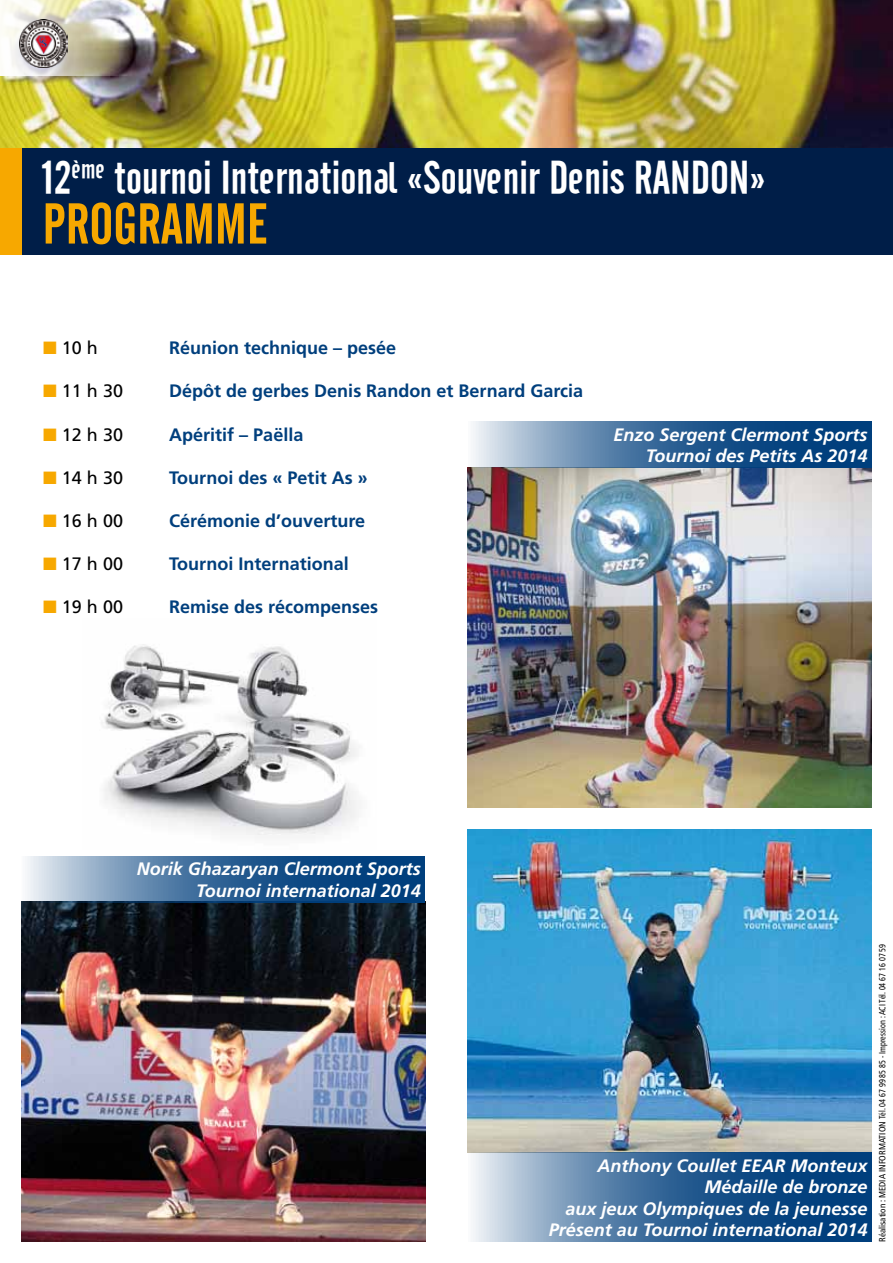
<style>
.page{position:relative;width:893px;height:1263px;background:#fff}
.page>*{position:absolute;margin:0;border:0;box-sizing:border-box;transform-origin:0 0}
.t1{font:57px "Cafeta";color:#f7a800}
.t2{font:45px "Cafeta";color:#fff}
.t3{font:italic 700 18px/21.6px "Frutiger";color:#fff;text-align:right}
.t4{font:700 18px "Frutiger";color:#003f7d}
.t5{font:18px "Frutiger";color:#000}
.t6{font:condensed 9px "Frutiger";color:#000}
.s1{color:#f7a800}
</style>
<div class="page">
<img style="left:101px;top:644px;width:256px;height:191px">
<img style="left:0;top:0;width:893px;height:149px">
<div style="left:0;top:149px;width:893px;height:106px;background:#001e48"></div>
<div style="left:0;top:149px;width:21px;height:106px;background:#f7a800"></div>
<svg style="left:0;top:0;width:130px;height:75px"></svg>
<img style="left:19px;top:19px;width:48px;height:48px">
<img style="left:21px;top:902px;width:404px;height:340px">
<svg style="left:21px;top:856px;width:404px;height:46px;background:#4874a0"></svg>
<img style="left:468px;top:829px;width:404px;height:323px">
<img style="left:468px;top:468px;width:404px;height:340px">
<svg style="left:468px;top:421px;width:404px;height:47px;background:#4875a1"></svg>
<svg style="left:468px;top:1152px;width:404px;height:90px;background:#4874a1"></svg>
<h2 class="t2" style="left:43px;top:152px;width:725px">12<sup>ème</sup> tournoi International «Souvenir Denis RANDON»</h2>
<h1 class="t1" style="left:43px;top:192px;width:227px">PROGRAMME</h1>
<p class="t5" style="left:43px;top:337px;width:56px"><span class="s1">■</span> 10 h</p>
<p class="t4" style="left:169px;top:337px;width:229px">Réunion technique – pesée</p>
<p class="t5" style="left:43px;top:381px;width:81px"><span class="s1">■</span> 11 h 30</p>
<p class="t4" style="left:169px;top:381px;width:415px">Dépôt de gerbes Denis Randon et Bernard Garcia</p>
<p class="t5" style="left:43px;top:424px;width:81px"><span class="s1">■</span> 12 h 30</p>
<p class="t4" style="left:169px;top:424px;width:136px">Apéritif – Paëlla</p>
<p class="t5" style="left:43px;top:467px;width:81px"><span class="s1">■</span> 14 h 30</p>
<p class="t4" style="left:169px;top:467px;width:200px">Tournoi des « Petit As »</p>
<p class="t5" style="left:43px;top:510px;width:81px"><span class="s1">■</span> 16 h 00</p>
<p class="t4" style="left:169px;top:510px;width:197px">Cérémonie d’ouverture</p>
<p class="t5" style="left:43px;top:553px;width:81px"><span class="s1">■</span> 17 h 00</p>
<p class="t4" style="left:169px;top:553px;width:181px">Tournoi International</p>
<p class="t5" style="left:43px;top:597px;width:81px"><span class="s1">■</span> 19 h 00</p>
<p class="t4" style="left:169px;top:597px;width:211px">Remise des récompenses</p>
<p class="t3" style="left:613px;top:423px;width:256px">Enzo Sergent Clermont Sports<br>Tournoi des Petits As 2014</p>
<p class="t3" style="left:137px;top:858px;width:286px">Norik Ghazaryan Clermont Sports<br>Tournoi international 2014</p>
<p class="t3" style="left:549px;top:1154px;width:320px">Anthony Coullet EEAR Monteux<br>Médaille de bronze<br>aux jeux Olympiques de la jeunesse<br>Présent au Tournoi international 2014</p>
<p class="t6" style="left:877px;top:1242px;width:299px;rotate:-90deg">Réalisation : MEDIA INFORMATION Tél. 04 67 99 85 85 - Impression : ACI Tél. 04 67 16 07 59</p>
</div>
